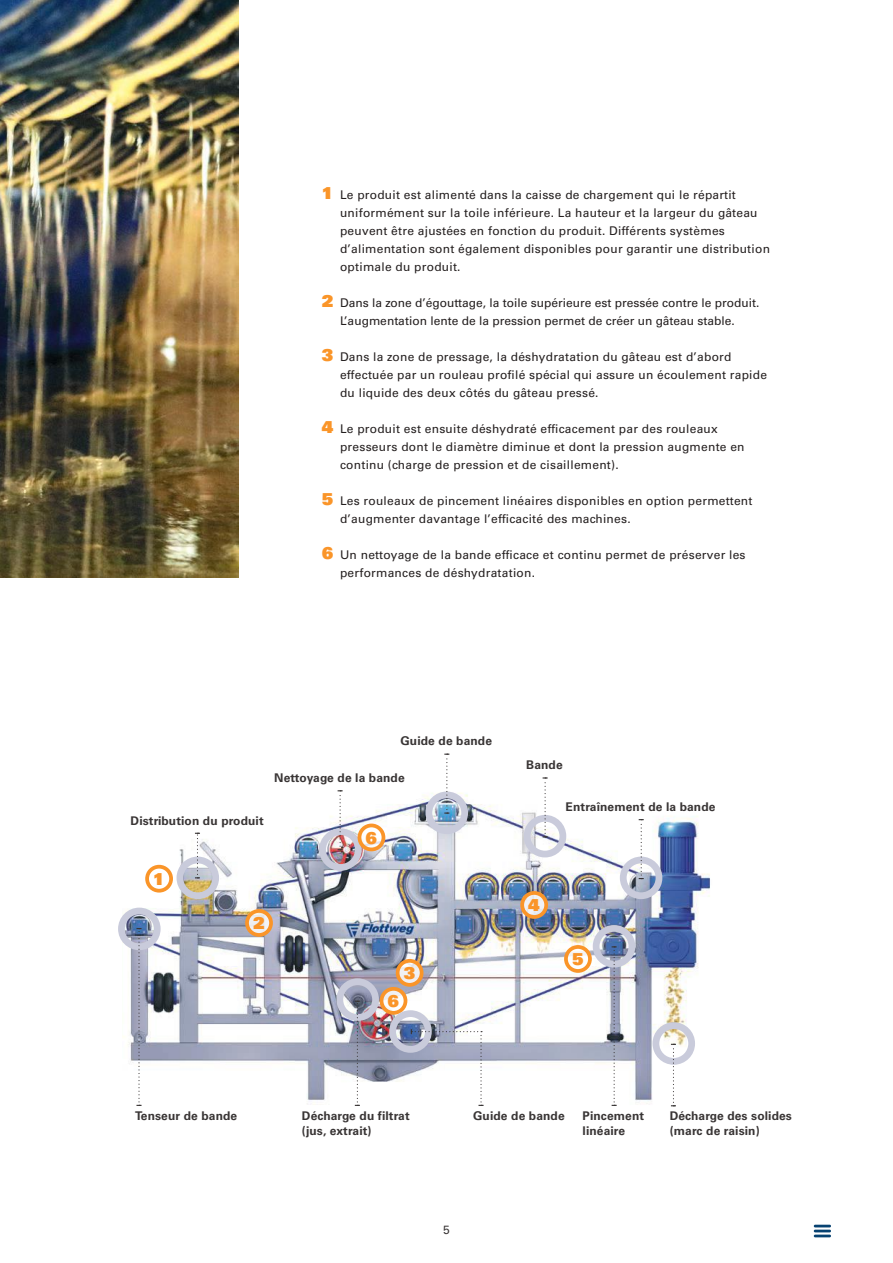
<style>
.page{position:relative;width:893px;height:1263px;background:#fff}
.page>*{position:absolute;margin:0;border:0;box-sizing:border-box;transform-origin:0 0}
.t1{font:16.5px "Univers LT Pro 85 X Black";color:#fa9529}
.t2{font:12px/18px "Univers LT Pro 55 Roman";letter-spacing:.02em;color:#241f1f}
.t3{font:700 12px/15px "Univers LT Pro 65";letter-spacing:.01em;color:#393535}
.t4{font:12px/18px "Univers LT Pro 55 Roman";color:#241f1f;text-align:center}
.t5{font:12px "Univers LT Pro 55 Roman";color:#393535}
.s1{font-family:"Univers LT Pro 85 X Black";font-size:16.5px;color:#fa9529}
</style>
<div class="page">
<img style="left:0;top:0;width:238px;height:577px">
<svg style="left:814px;top:1225px;width:17px;height:2px"></svg>
<hr style="left:814px;top:1229px;width:17px;height:3px;background:#074271">
<hr style="left:814px;top:1234px;width:17px;height:3px;background:#074271">
<img style="left:122px;top:790px;width:588px;height:317px">
<div style="left:177px;top:856px;width:42px;height:43px;border:7px solid #c9cbdb;border-radius:50%"></div>
<div style="left:620px;top:856px;width:42px;height:43px;border:7px solid #c9cbdb;border-radius:50%"></div>
<div style="left:425px;top:791px;width:43px;height:43px;border:7px solid #c9cbdb;border-radius:50%"></div>
<div style="left:319px;top:828px;width:43px;height:43px;border:7px solid #c9cbdb;border-radius:50%"></div>
<div style="left:524px;top:815px;width:42px;height:42px;border:7px solid #c9cbdb;border-radius:50%"></div>
<div style="left:652px;top:1022px;width:43px;height:43px;border:7px solid #c9cbdb;border-radius:50%"></div>
<svg style="left:195px;top:833px;width:5px;height:45px"></svg>
<svg style="left:639px;top:819px;width:5px;height:60px"></svg>
<svg style="left:444px;top:754px;width:5px;height:60px"></svg>
<svg style="left:338px;top:790px;width:5px;height:60px"></svg>
<svg style="left:543px;top:777px;width:5px;height:60px"></svg>
<svg style="left:671px;top:1044px;width:5px;height:62px"></svg>
<div style="left:336px;top:978px;width:43px;height:43px;border:7px solid #c9cbdb;border-radius:50%"></div>
<svg style="left:355px;top:1001px;width:5px;height:105px"></svg>
<div style="left:147px;top:867px;width:24px;height:24px;background:#fff;border-radius:50%"></div>
<div style="left:145px;top:865px;width:28px;height:27px;border:4px solid #fa9529;border-radius:50%"></div>
<svg style="left:247px;top:911px;width:24px;height:24px"></svg>
<div style="left:245px;top:909px;width:28px;height:28px;border:4px solid #fa9529;border-radius:50%"></div>
<svg style="left:398px;top:961px;width:24px;height:24px"></svg>
<div style="left:396px;top:959px;width:27px;height:28px;border:4px solid #fa9529;border-radius:50%"></div>
<svg style="left:522px;top:893px;width:24px;height:24px"></svg>
<div style="left:520px;top:891px;width:28px;height:28px;border:4px solid #fa9529;border-radius:50%"></div>
<svg style="left:566px;top:947px;width:24px;height:24px"></svg>
<div style="left:564px;top:945px;width:28px;height:28px;border:4px solid #fa9529;border-radius:50%"></div>
<svg style="left:381px;top:989px;width:24px;height:24px"></svg>
<div style="left:380px;top:987px;width:27px;height:28px;border:4px solid #fa9529;border-radius:50%"></div>
<svg style="left:359px;top:825px;width:24px;height:24px"></svg>
<div style="left:358px;top:823px;width:27px;height:28px;border:4px solid #fa9529;border-radius:50%"></div>
<div style="left:118px;top:908px;width:43px;height:42px;border:7px solid #c9cbdb;border-radius:50%"></div>
<div style="left:593px;top:925px;width:42px;height:42px;border:7px solid #c9cbdb;border-radius:50%"></div>
<svg style="left:136px;top:928px;width:6px;height:178px"></svg>
<svg style="left:612px;top:946px;width:5px;height:160px"></svg>
<div style="left:389px;top:1010px;width:43px;height:43px;border:7px solid #c9cbdb;border-radius:50%"></div>
<svg style="left:411px;top:1029px;width:73px;height:77px"></svg>
<p class="t2" style="left:340px;top:185px;width:431px;text-indent:-18px"><span class="s1">1</span> Le produit est alimenté dans la caisse de chargement qui le répartit uniformément sur la toile inférieure. La hauteur et la largeur du gâteau peuvent être ajustées en fonction du produit. Différents systèmes d’alimentation sont également disponibles pour garantir une distribution optimale du produit.</p>
<p class="t4" style="left:322px;top:293px;width:439px"><span class="s1">2</span> Dans la zone d’égouttage, la toile supérieure est pressée contre le produit.<br>L’augmentation lente de la pression permet de créer un gâteau stable.</p>
<p class="t2" style="left:340px;top:347px;width:428px;text-indent:-18px"><span class="s1">3</span> Dans la zone de pressage, la déshydratation du gâteau est d’abord effectuée par un rouleau profilé spécial qui assure un écoulement rapide du liquide des deux côtés du gâteau pressé.</p>
<p class="t2" style="left:340px;top:419px;width:406px;text-indent:-18px"><span class="s1">4</span> Le produit est ensuite déshydraté efficacement par des rouleaux presseurs dont le diamètre diminue et dont la pression augmente en continu (charge de pression et de cisaillement).</p>
<p class="t2" style="left:340px;top:491px;width:414px;text-indent:-18px"><span class="s1">5</span> Les rouleaux de pincement linéaires disponibles en option permettent d’augmenter davantage l’efficacité des machines.</p>
<p class="t2" style="left:340px;top:545px;width:407px;text-indent:-18px"><span class="s1">6</span> Un nettoyage de la bande efficace et continu permet de préserver les performances de déshydratation.</p>
<p class="t3" style="left:400px;top:733px;width:93px">Guide de bande</p>
<p class="t3" style="left:274px;top:770px;width:132px">Nettoyage de la bande</p>
<p class="t3" style="left:131px;top:812px;width:135px">Distribution du produit</p>
<h1 class="t1" style="left:153px;top:868px;width:13px">1</h1>
<h1 class="t1" style="left:366px;top:827px;width:13px">6</h1>
<h1 class="t1" style="left:253px;top:912px;width:13px">2</h1>
<h1 class="t1" style="left:404px;top:962px;width:13px">3</h1>
<h1 class="t1" style="left:388px;top:990px;width:13px">6</h1>
<p class="t3" style="left:526px;top:757px;width:38px">Bande</p>
<p class="t3" style="left:566px;top:798px;width:151px">Entraînement de la bande</p>
<h1 class="t1" style="left:528px;top:894px;width:13px">4</h1>
<h1 class="t1" style="left:572px;top:948px;width:13px">5</h1>
<p class="t3" style="left:473px;top:1107px;width:93px">Guide de bande</p>
<p class="t3" style="left:302px;top:1107px;width:109px">Décharge du filtrat (jus, extrait)</p>
<p class="t3" style="left:135px;top:1107px;width:104px">Tenseur de bande</p>
<p class="t3" style="left:583px;top:1107px;width:63px">Pincement linéaire</p>
<p class="t3" style="left:670px;top:1107px;width:124px">Décharge des solides (marc de raisin)</p>
<p class="t5" style="left:443px;top:1221px;width:8px">5</p>
</div>
